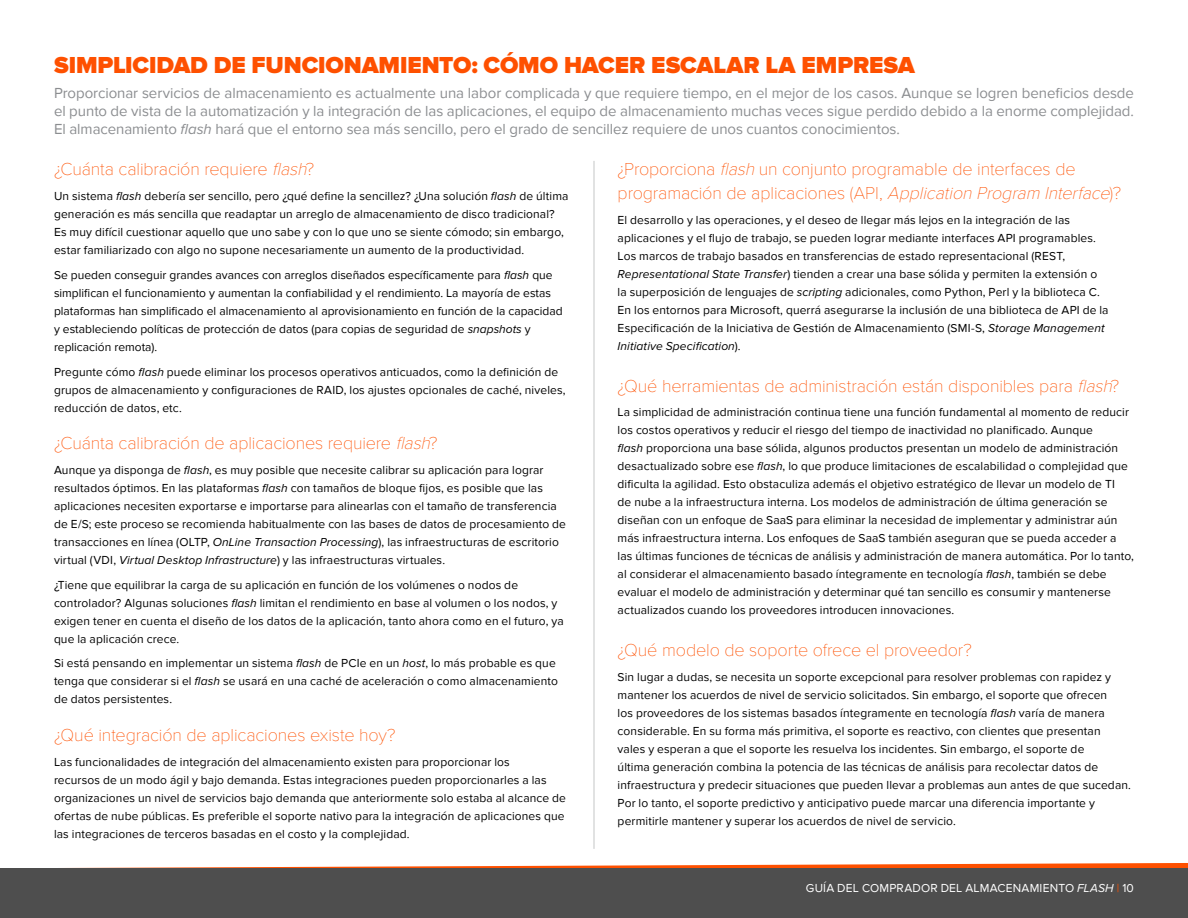
<style>
.page{position:relative;width:1188px;height:918px;background:#fff}
.page>*{position:absolute;margin:0;border:0;box-sizing:border-box;transform-origin:0 0}
.t1{font:900 24px "Proxima Nova";letter-spacing:-.005em;color:#fe5000}
.t2{font:100 18px/24px "Proxima Nova T";letter-spacing:-.005em;color:#fe5000}
.t3{font:15px/18px "Proxima Nova";letter-spacing:-.005em;color:#8b8d90;text-align:justify}
.t4{font:12px/18px "Proxima Nova";letter-spacing:.01em;color:#000}
.t5{font:12px "Proxima Nova";letter-spacing:.015em;color:#fff}
.s1{font-style:italic}
.s2{color:#fe5000}
</style>
<div class="page">
<hr style="left:594px;top:161px;width:1px;height:688px;background:#c5c6c7">
<svg style="left:66px;top:863px;width:1122px;height:5px"></svg>
<div style="left:0;top:868px;width:1188px;height:50px;background:#4e4e4e"></div>
<h1 class="t1" style="left:54px;top:51px;width:863px">SIMPLICIDAD DE FUNCIONAMIENTO: CÓMO HACER ESCALAR LA EMPRESA</h1>
<p class="t3" style="left:54px;top:84px;width:1082px">Proporcionar servicios de almacenamiento es actualmente una labor complicada y que requiere tiempo, en el mejor de los casos. Aunque se logren beneficios desde el punto de vista de la automatización y la integración de las aplicaciones, el equipo de almacenamiento muchas veces sigue perdido debido a la enorme complejidad.<br>El almacenamiento <span class="s1">flash</span> hará que el entorno sea más sencillo, pero el grado de sencillez requiere de unos cuantos conocimientos.</p>
<h2 class="t2" style="left:54px;top:157px;width:262px">¿Cuánta calibración requiere <span class="s1">flash</span>?</h2>
<p class="t4" style="left:54px;top:187px;width:516px">Un sistema <span class="s1">flash</span> debería ser sencillo, pero ¿qué define la sencillez? ¿Una solución <span class="s1">flash</span> de última generación es más sencilla que readaptar un arreglo de almacenamiento de disco tradicional?<br>Es muy difícil cuestionar aquello que uno sabe y con lo que uno se siente cómodo; sin embargo, estar familiarizado con algo no supone necesariamente un aumento de la productividad.</p>
<p class="t4" style="left:54px;top:266px;width:510px">Se pueden conseguir grandes avances con arreglos diseñados específicamente para <span class="s1">flash</span> que simplifican el funcionamiento y aumentan la confiabilidad y el rendimiento. La mayoría de estas plataformas han simplificado el almacenamiento al aprovisionamiento en función de la capacidad y estableciendo políticas de protección de datos (para copias de seguridad de <span class="s1">snapshots</span> y replicación remota).</p>
<p class="t4" style="left:54px;top:363px;width:513px">Pregunte cómo <span class="s1">flash</span> puede eliminar los procesos operativos anticuados, como la definición de grupos de almacenamiento y configuraciones de RAID, los ajustes opcionales de caché, niveles, reducción de datos, etc.</p>
<h2 class="t2" style="left:54px;top:431px;width:385px">¿Cuánta calibración de aplicaciones requiere <span class="s1">flash</span>?</h2>
<p class="t4" style="left:54px;top:461px;width:514px">Aunque ya disponga de <span class="s1">flash</span>, es muy posible que necesite calibrar su aplicación para lograr resultados óptimos. En las plataformas <span class="s1">flash</span> con tamaños de bloque fijos, es posible que las aplicaciones necesiten exportarse e importarse para alinearlas con el tamaño de transferencia de E/S; este proceso se recomienda habitualmente con las bases de datos de procesamiento de transacciones en línea (OLTP, <span class="s1">OnLine Transaction Processing</span>), las infraestructuras de escritorio virtual (VDI, <span class="s1">Virtual Desktop Infrastructure</span>) y las infraestructuras virtuales.</p>
<p class="t4" style="left:54px;top:576px;width:511px">¿Tiene que equilibrar la carga de su aplicación en función de los volúmenes o nodos de controlador? Algunas soluciones <span class="s1">flash</span> limitan el rendimiento en base al volumen o los nodos, y exigen tener en cuenta el diseño de los datos de la aplicación, tanto ahora como en el futuro, ya que la aplicación crece.</p>
<p class="t4" style="left:54px;top:654px;width:505px">Si está pensando en implementar un sistema <span class="s1">flash</span> de PCIe en un <span class="s1">host</span>, lo más probable es que tenga que considerar si el <span class="s1">flash</span> se usará en una caché de aceleración o como almacenamiento de datos persistentes.</p>
<h2 class="t2" style="left:54px;top:723px;width:343px">¿Qué integración de aplicaciones existe hoy?</h2>
<p class="t4" style="left:54px;top:753px;width:514px">Las funcionalidades de integración del almacenamiento existen para proporcionar los<br>recursos de un modo ágil y bajo demanda. Estas integraciones pueden proporcionarles a las organizaciones un nivel de servicios bajo demanda que anteriormente solo estaba al alcance de ofertas de nube públicas. Es preferible el soporte nativo para la integración de aplicaciones que las integraciones de terceros basadas en el costo y la complejidad.</p>
<h2 class="t2" style="left:618px;top:157px;width:505px">¿Proporciona <span class="s1">flash</span> un conjunto programable de interfaces de programación de aplicaciones (API, <span class="s1">Application Program Interface</span>)?</h2>
<p class="t4" style="left:618px;top:211px;width:492px">El desarrollo y las operaciones, y el deseo de llegar más lejos en la integración de las aplicaciones y el flujo de trabajo, se pueden lograr mediante interfaces API programables.<br>Los marcos de trabajo basados en transferencias de estado representacional (REST, <span class="s1">Representational State Transfer</span>) tienden a crear una base sólida y permiten la extensión o la superposición de lenguajes de <span class="s1">scripting</span> adicionales, como Python, Perl y la biblioteca C.<br>En los entornos para Microsoft, querrá asegurarse la inclusión de una biblioteca de API de la Especificación de la Iniciativa de Gestión de Almacenamiento (SMI-S, <span class="s1">Storage Management Initiative Specification</span>).</p>
<h2 class="t2" style="left:618px;top:374px;width:503px">¿Qué herramientas de administración están disponibles para <span class="s1">flash</span>?</h2>
<p class="t4" style="left:618px;top:403px;width:518px">La simplicidad de administración continua tiene una función fundamental al momento de reducir los costos operativos y reducir el riesgo del tiempo de inactividad no planificado. Aunque<br><span class="s1">flash</span> proporciona una base sólida, algunos productos presentan un modelo de administración desactualizado sobre ese <span class="s1">flash</span>, lo que produce limitaciones de escalabilidad o complejidad que dificulta la agilidad. Esto obstaculiza además el objetivo estratégico de llevar un modelo de TI<br>de nube a la infraestructura interna. Los modelos de administración de última generación se diseñan con un enfoque de SaaS para eliminar la necesidad de implementar y administrar aún más infraestructura interna. Los enfoques de SaaS también aseguran que se pueda acceder a las últimas funciones de técnicas de análisis y administración de manera automática. Por lo tanto, al considerar el almacenamiento basado íntegramente en tecnología <span class="s1">flash</span>, también se debe evaluar el modelo de administración y determinar qué tan sencillo es consumir y mantenerse actualizados cuando los proveedores introducen innovaciones.</p>
<h2 class="t2" style="left:618px;top:638px;width:356px">¿Qué modelo de soporte ofrece el proveedor?</h2>
<p class="t4" style="left:618px;top:668px;width:515px">Sin lugar a dudas, se necesita un soporte excepcional para resolver problemas con rapidez y mantener los acuerdos de nivel de servicio solicitados. Sin embargo, el soporte que ofrecen<br>los proveedores de los sistemas basados íntegramente en tecnología <span class="s1">flash</span> varía de manera considerable. En su forma más primitiva, el soporte es reactivo, con clientes que presentan vales y esperan a que el soporte les resuelva los incidentes. Sin embargo, el soporte de<br>última generación combina la potencia de las técnicas de análisis para recolectar datos de infraestructura y predecir situaciones que pueden llevar a problemas aun antes de que sucedan.<br>Por lo tanto, el soporte predictivo y anticipativo puede marcar una diferencia importante y permitirle mantener y superar los acuerdos de nivel de servicio.</p>
<p class="t5" style="left:806px;top:881px;width:330px">GUÍA DEL COMPRADOR DEL ALMACENAMIENTO <span class="s1">FLASH</span> <span class="s2">|</span> 10</p>
</div>
